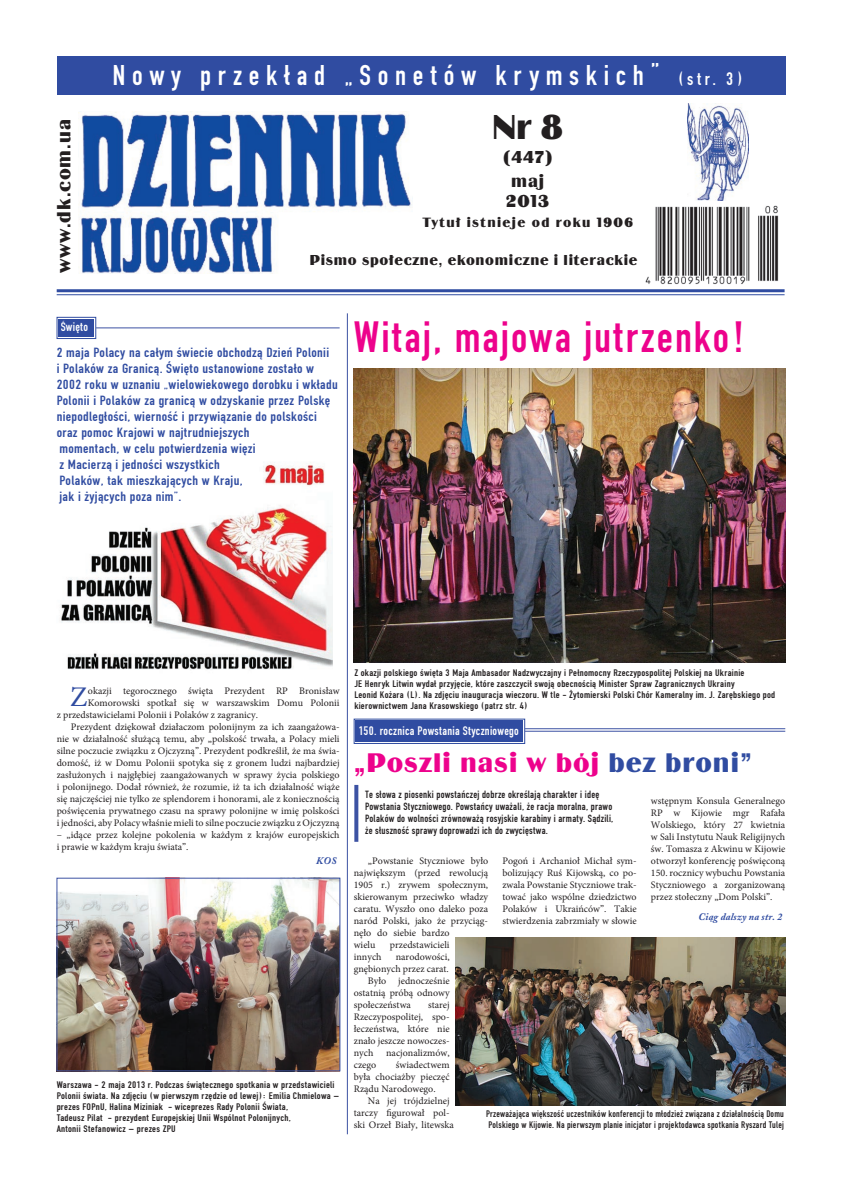
<style>
.page{position:relative;width:842px;height:1191px;background:#fff}
.page>*{position:absolute;margin:0;border:0;box-sizing:border-box;transform-origin:0 0}
.t1{font:46px "Fette Eng DCE";letter-spacing:.04em;color:#ed028c}
.t2{font:36px "Binner DCE";color:#231f20}
.t3{font:30px "Fette Eng DCE";letter-spacing:.22em;color:#fff}
.t4{font:28.5px "Minion Pro";color:#304ca1}
.t5{font:28px "Binner DCE";letter-spacing:.04em;color:#ed028c}
.t6{font:20px "Binner DCE";letter-spacing:.05em;color:#231f20}
.t7{font:18px/24px "Binner DCE";letter-spacing:.05em;color:#231f20;text-align:center}
.t8{font:15px "Binner DCE";letter-spacing:.05em;color:#231f20}
.t9{font:14px/16px "Fette Eng DCE";letter-spacing:.02em;color:#304ca1;scale:1.1 1}
.t10{font:14px "Binner DCE";letter-spacing:.1em;color:#231f20}
.t11{font:13px "Fette Eng DCE";letter-spacing:.02em;color:#fff}
.t12{font:11px/12px "Fette Eng DCE";letter-spacing:.02em;color:#231f20}
.t13{font:10px/12px "Minion Pro";color:#231f20;text-align:justify}
.t14{font:10px/11px "Fette Eng DCE";letter-spacing:.02em;color:#231f20;scale:1.1 1}
.t15{font:10px/11px "Fette Eng DCE";letter-spacing:.02em;color:#231f20}
.t16{font:italic 700 10px "Adobe Caslon CE";letter-spacing:.02em;color:#304ca1}
.s1{font-size:33px}
.s2{font-size:19px}
.s3{color:#304ca1}
</style>
<div class="page">
<img style="left:645px;top:205px;width:134px;height:79px">
<img style="left:78px;top:112px;width:335px;height:161px">
<div style="left:57px;top:57px;width:728px;height:38px;background:#304ca1"></div>
<img style="left:688px;top:104px;width:60px;height:96px">
<hr style="left:57px;top:289px;width:727px;height:3px;background:#304ca1">
<hr style="left:57px;top:294px;width:727px;height:1px;background:#304ca1">
<svg style="left:353px;top:718px;width:172px;height:26px;background:#455eaa"></svg>
<div style="left:357px;top:722px;width:165px;height:18px;border:1px solid #304ca1"></div>
<hr style="left:525px;top:728px;width:260px;height:1px;background:#3c52a3">
<hr style="left:525px;top:731px;width:260px;height:1px;background:#3c52a3">
<hr style="left:347px;top:313px;width:1px;height:821px;background:#3c52a3">
<img style="left:354px;top:369px;width:431px;height:293px">
<img style="left:61px;top:463px;width:272px;height:207px">
<img style="left:455px;top:937px;width:330px;height:168px">
<img style="left:56px;top:878px;width:282px;height:193px">
<svg style="left:56px;top:317px;width:40px;height:22px"></svg>
<div style="left:60px;top:320px;width:33px;height:15px;border:1px solid #304ca1"></div>
<hr style="left:96px;top:327px;width:244px;height:1px;background:#3c52a3">
<div style="left:57px;top:878px;width:283px;height:193px;border:1px solid #3c52a3"></div>
<svg style="left:354px;top:785px;width:4px;height:56px"></svg>
<h3 class="t6" style="left:53px;top:273px;width:155px;rotate:-90deg">www.dk.com.ua</h3>
<h3 class="t3" style="left:112px;top:59px;width:632px">Nowy przekład „Sonetów krymskich<span class="s1">”</span> <span class="s2">(str. 3)</span></h3>
<h2 class="t2" style="left:492px;top:107px;width:72px">Nr 8</h2>
<h3 class="t7" style="left:503px;top:145px;width:51px">(447) maj</h3>
<h3 class="t7" style="left:506px;top:189px;width:45px">2013</h3>
<h3 class="t10" style="left:422px;top:215px;width:212px">Tytuł istnieje od roku 1906</h3>
<h3 class="t8" style="left:310px;top:251px;width:329px">Pismo społeczne, ekonomiczne i literackie</h3>
<h3 class="t11" style="left:61px;top:319px;width:29px">Święto</h3>
<p class="t9" style="left:57px;top:345px;width:257px">2 maja Polacy na całym świecie obchodzą Dzień Polonii<br>i Polaków za Granicą. Święto ustanowione zostało w 2002 roku w uznaniu „wielowiekowego dorobku i wkładu Polonii i Polaków za granicą w odzyskanie przez Polskę niepodległości, wierność i przywiązanie do polskości oraz pomoc Krajowi w najtrudniejszych<br>momentach, w celu potwierdzenia więzi<br>z Macierzą i jedności wszystkich<br>Polaków, tak mieszkających w Kraju,<br>jak i żyjących poza nim”.</p>
<h1 class="t1" style="left:354px;top:312px;width:394px">Witaj, majowa jutrzenko!</h1>
<h3 class="t4" style="left:70px;top:678px;width:19px">Z</h3>
<p class="t13" style="left:88px;top:685px;width:253px">okazji tegorocznego święta Prezydent RP Bronisław</p>
<p class="t13" style="left:88px;top:697px;width:253px">Komorowski spotkał się w warszawskim Domu Polonii</p>
<p class="t13" style="left:57px;top:709px;width:203px">z przedstawicielami Polonii i Polaków z zagranicy.</p>
<p class="t13" style="left:71px;top:721px;width:270px">Prezydent dziękował działaczom polonijnym za ich zaangażowa-</p>
<p class="t13" style="left:57px;top:733px;width:284px">nie w działalność służącą temu, aby „polskość trwała, a Polacy mieli</p>
<p class="t13" style="left:57px;top:745px;width:284px">silne poczucie związku z Ojczyzną”. Prezydent podkreślił, że ma świa-</p>
<p class="t13" style="left:57px;top:757px;width:284px">domość, iż w Domu Polonii spotyka się z gronem ludzi najbardziej</p>
<p class="t13" style="left:57px;top:769px;width:284px">zasłużonych i najgłębiej zaangażowanych w sprawy życia polskiego</p>
<p class="t13" style="left:57px;top:781px;width:284px">i polonijnego. Dodał również, że rozumie, iż ta ich działalność wiąże</p>
<p class="t13" style="left:57px;top:793px;width:284px">się najczęściej nie tylko ze splendorem i honorami, ale z koniecznością</p>
<p class="t13" style="left:57px;top:805px;width:284px">poświęcenia prywatnego czasu na sprawy polonijne w imię polskości</p>
<p class="t13" style="left:57px;top:817px;width:284px">i jedności, aby Polacy właśnie mieli to silne poczucie związku z Ojczyzną</p>
<p class="t13" style="left:57px;top:829px;width:284px">– „idące przez kolejne pokolenia w każdym z krajów europejskich i prawie w każdym kraju świata”.</p>
<p class="t16" style="left:316px;top:855px;width:22px">KOS</p>
<p class="t14" style="left:57px;top:1079px;width:258px">Warszawa - 2 maja 2013 r. Podczas świątecznego spotkania w przedstawicieli Polonii świata. Na zdjęciu (w pierwszym rzędzie od lewej): Emilia Chmielowa – prezes FOPnU, Halina Miziniak - wiceprezes Rady Polonii Świata,<br>Tadeusz Pilat - prezydent Europejskiej Unii Wspólnot Polonijnych,<br>Antonii Stefanowicz – prezes ZPU</p>
<p class="t14" style="left:354px;top:667px;width:384px">Z okazji polskiego święta 3 Maja Ambasador Nadzwyczajny i Pełnomocny Rzeczypospolitej Polskiej na Ukrainie<br>JE Henryk Litwin wydał przyjęcie, które zaszczycił swoją obecnością Minister Spraw Zagranicznych Ukrainy<br>Leonid Kożara (L). Na zdjęciu inauguracja wieczoru. W tle - Żytomierski Polski Chór Kameralny im. J. Zarębskiego pod</p>
<p class="t14" style="left:354px;top:700px;width:159px">kierownictwem Jana Krasowskiego (patrz str. 4)</p>
<h3 class="t11" style="left:358px;top:724px;width:162px">150. rocznica Powstania Styczniowego</h3>
<h3 class="t5" style="left:354px;top:747px;width:400px">„Poszli nasi w bój <span class="s3">bez broni”</span></h3>
<p class="t12" style="left:365px;top:788px;width:250px">Te słowa z piosenki powstańczej dobrze określają charakter i ideę Powstania Styczniowego. Powstańcy uważali, że racja moralna, prawo Polaków do wolności zrównoważą rosyjskie karabiny i armaty. Sądzili, że słuszność sprawy doprowadzi ich do zwycięstwa.</p>
<p class="t13" style="left:354px;top:855px;width:136px;text-align:left;text-indent:14px">„Powstanie Styczniowe było największym (przed rewolucją<br>1905 r.) zrywem społecznym, skierowanym przeciwko władzy caratu. Wyszło ono daleko poza naród Polski, jako że przyciąg&shy;nęło do siebie bardzo<br>wielu</p>
<p class="t13" style="left:390px;top:939px;width:61px">przedstawicieli</p>
<p class="t13" style="left:354px;top:951px;width:29px">innych</p>
<p class="t13" style="left:396px;top:951px;width:55px">narodowości,</p>
<p class="t13" style="left:354px;top:963px;width:97px">gnębionych przez carat.</p>
<p class="t13" style="left:368px;top:975px;width:83px">Było jednocześnie</p>
<p class="t13" style="left:354px;top:987px;width:97px">ostatnią próbą odnowy</p>
<p class="t13" style="left:354px;top:999px;width:59px">społeczeństwa</p>
<p class="t13" style="left:354px;top:999px;width:97px;text-indent:74px">starej Rzeczypospolitej, spo&shy;łeczeństwa, które nie znało jeszcze nowoczes&shy;nych</p>
<p class="t13" style="left:386px;top:1047px;width:65px">nacjonalizmów,</p>
<p class="t13" style="left:502px;top:855px;width:136px">Pogoń i Archanioł Michał sym&shy;bolizujący Ruś Kijowską, co po&shy;zwala Powstanie Styczniowe trak&shy;tować jako wspólne dziedzictwo Polaków i Ukraińców”. Takie stwierdzenia zabrzmiały w słowie</p>
<p class="t13" style="left:651px;top:795px;width:136px">wstępnym Konsula Generalnego RP w Kijowie mgr Rafała Wolskiego, który 27 kwietnia w Sali Instytutu Nauk Religijnych św. Tomasza z Akwinu w Kijowie otworzył konferencję poświęconą 150. rocznicy wybuchu Powstania Styczniowego a zorganizowaną przez stołeczny „Dom Polski”.</p>
<p class="t16" style="left:698px;top:910px;width:85px">Ciąg dalszy na str. 2</p>
<p class="t13" style="left:354px;top:1059px;width:97px;text-indent:42px">świadectwem była chociażby pieczęć Rządu Narodowego.</p>
<p class="t13" style="left:354px;top:1095px;width:102px;text-align:left;text-indent:14px">Na jej trójdzielnej tarczy figurował pol&shy;ski Orzeł Biały, litewska</p>
<p class="t13" style="left:354px;top:1059px;width:24px">czego</p>
<p class="t15" style="left:486px;top:1108px;width:299px">Przeważająca większość uczestników konferencji to młodzież związana z działalnością Domu<br>Polskiego w Kijowie. Na pierwszym planie inicjator i projektodawca spotkania Ryszard Tulej</p>
</div>
